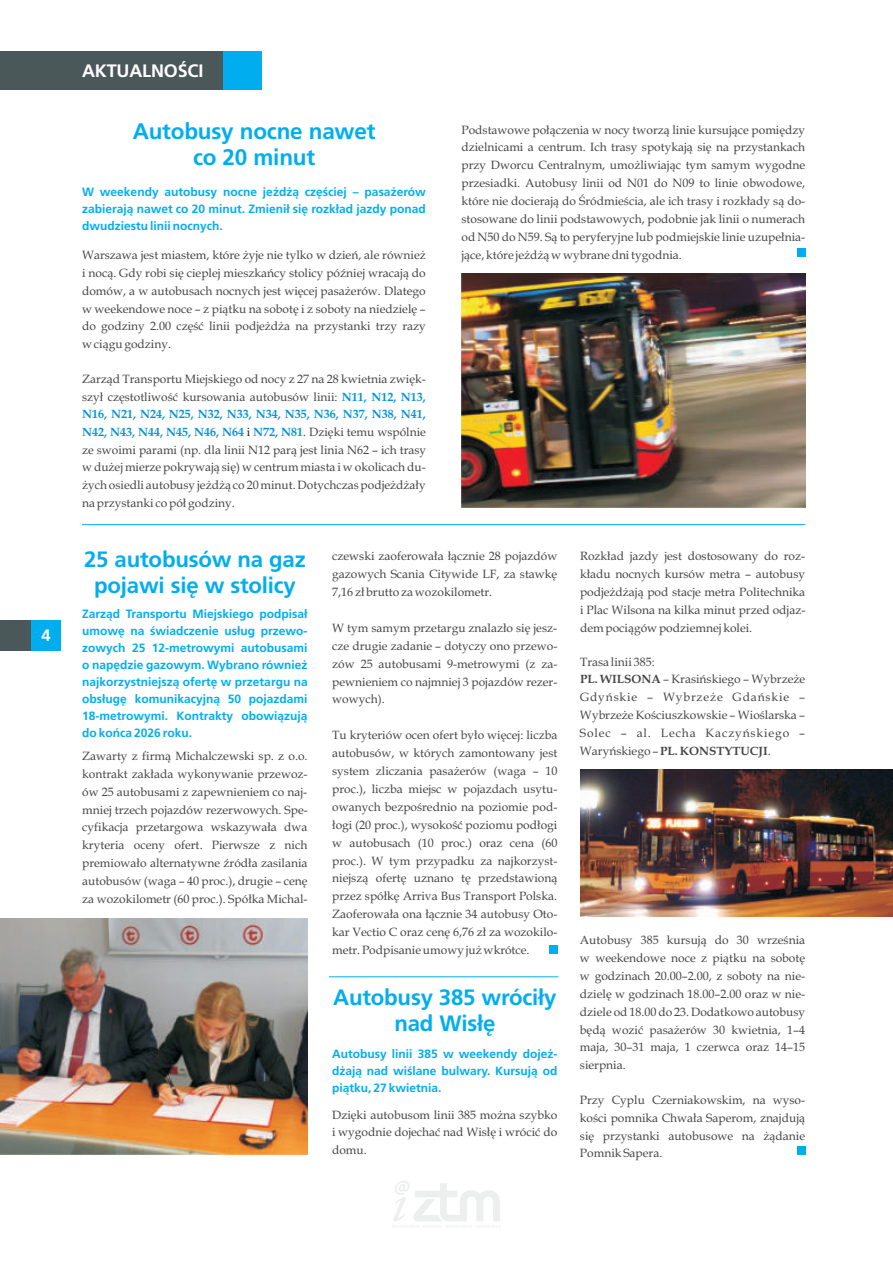
<style>
.page{position:relative;width:893px;height:1263px;background:#fff}
.page>*{position:absolute;margin:0;border:0;box-sizing:border-box;transform-origin:0 0}
.t1{font:700 22.5px/26px "Frutiger LT Com";letter-spacing:-.01em;color:#00aeef;text-align:center}
.t2{font:700 22.2px/25.7px "Frutiger LT Com";letter-spacing:-.01em;color:#00aeef;text-align:center}
.t3{font:700 18px "Frutiger LT Com";letter-spacing:-.01em;color:#fff}
.t4{font:700 16.5px "Frutiger LT Com";color:#fff}
.t5{font:12px/17.9px "Book Antiqua";color:#454444;text-align:justify}
.t6{font:700 12px/17.1px "Frutiger LT Com";color:#00aeef;text-align:justify}
.t7{font:700 12px "Book Antiqua";color:#0095d9}
.s1{font-weight:700;color:#0095d9}
.s2{color:#231f20}
.s3{font-weight:700}
</style>
<div class="page">
<div style="left:797px;top:249px;width:8px;height:8px;background:#00aeef"></div>
<svg style="left:393px;top:1181px;width:107px;height:40px"></svg>
<hr style="left:82px;top:524px;width:723px;height:1px;background:#00aeef">
<img style="left:461px;top:274px;width:344px;height:233px">
<hr style="left:329px;top:976px;width:229px;height:1px;background:#00aeef">
<img style="left:580px;top:769px;width:313px;height:147px">
<div style="left:549px;top:946px;width:8px;height:8px;background:#00aeef"></div>
<div style="left:797px;top:1146px;width:8px;height:8px;background:#00aeef"></div>
<img style="left:0;top:918px;width:308px;height:236px">
<div style="left:0;top:51px;width:223px;height:39px;background:#4b585a"></div>
<div style="left:223px;top:51px;width:39px;height:39px;background:#00aeef"></div>
<div style="left:30px;top:620px;width:31px;height:31px;background:#00aeef"></div>
<div style="left:0;top:620px;width:30px;height:31px;background:#4b585a"></div>
<h3 class="t4" style="left:41px;top:629px;width:11px">4</h3>
<h3 class="t3" style="left:82px;top:63px;width:123px">AKTUALNOŚCI</h3>
<h1 class="t1" style="left:133px;top:120px;width:244px">Autobusy nocne nawet co 20 minut</h1>
<p class="t6" style="left:82px;top:185px;width:345px">W weekendy autobusy nocne jeżdżą częściej – pasażerów zabierają nawet co 20 minut. Zmienił się rozkład jazdy ponad dwudziestu linii nocnych.</p>
<p class="t5" style="left:82px;top:247px;width:345px">Warszawa jest miastem, które żyje nie tylko w dzień, ale również i nocą. Gdy robi się cieplej mieszkańcy stolicy później wracają do domów, a w autobusach nocnych jest więcej pasażerów. Dlatego w weekendowe noce – z piątku na sobotę i z soboty na niedzielę – do godziny 2.00 część linii podjeżdża na przystanki trzy razy w ciągu godziny.</p>
<p class="t5" style="left:82px;top:371px;width:345px">Zarząd Transportu Miejskiego od nocy z 27 na 28 kwietnia zwięk&shy;szył częstotliwość kursowania autobusów linii: <span class="s1">N11, N12, N13,</span></p>
<p class="t5" style="left:82px;top:424px;width:346px"><span class="s1">N42, N43, N44, N45, N46, N64</span> <span class="s2">i</span> <span class="s1">N72, N81</span>. Dzięki temu wspólnie ze swoimi parami (np. dla linii N12 parą jest linia N62 – ich trasy w dużej mierze pokrywają się) w centrum miasta i w okolicach du&shy;żych osiedli autobusy jeżdżą co 20 minut. Dotychczas podjeżdżały na przystanki co pół godziny.</p>
<p class="t7" style="left:82px;top:409px;width:345px">N16, N21, N24, N25, N32, N33, N34, N35, N36, N37, N38, N41,</p>
<p class="t5" style="left:461px;top:122px;width:345px">Podstawowe połączenia w nocy tworzą linie kursujące pomiędzy dzielnicami a centrum. Ich trasy spotykają się na przystankach przy Dworcu Centralnym, umożliwiając tym samym wygodne przesiadki. Autobusy linii od N01 do N09 to linie obwodowe, które nie docierają do Śródmieścia, ale ich trasy i rozkłady są do&shy;stosowane do linii podstawowych, podobnie jak linii o numerach od N50 do N59. Są to peryferyjne lub podmiejskie linie uzupełnia&shy;jące, które jeżdżą w wybrane dni tygodnia.</p>
<h2 class="t2" style="left:84px;top:549px;width:223px">25 autobusów na gaz pojawi się w stolicy</h2>
<p class="t6" style="left:82px;top:607px;width:227px">Zarząd Transportu Miejskiego podpisał umowę na świadczenie usług przewo&shy;zowych 25 12-metrowymi autobusami o napędzie gazowym. Wybrano również najkorzystniejszą ofertę w przetargu na obsługę komunikacyjną 50 pojazdami 18-metrowymi. Kontrakty obowiązują do końca 2026 roku.</p>
<p class="t5" style="left:82px;top:748px;width:227px">Zawarty z firmą Michalczewski sp. z o.o. kontrakt zakłada wykonywanie przewoz&shy;ów 25 autobusami z zapewnieniem co naj&shy;mniej trzech pojazdów rezerwowych. Spe&shy;cyfikacja przetargowa wskazywała dwa kryteria oceny ofert. Pierwsze z nich premiowało alternatywne źródła zasilania autobusów (waga – 40 proc.), drugie – cenę za wozokilometr (60 proc.). Spółka Michal-</p>
<p class="t5" style="left:332px;top:549px;width:227px">czewski zaoferowała łącznie 28 pojazdów gazowych Scania Citywide LF, za stawkę 7,16 zł brutto za wozokilometr.</p>
<p class="t5" style="left:332px;top:620px;width:227px">W tym samym przetargu znalazło się jesz&shy;cze drugie zadanie – dotyczy ono przewo&shy;zów 25 autobusami 9-metrowymi (z za&shy;pewnieniem co najmniej 3 pojazdów rezer&shy;wowych).</p>
<p class="t5" style="left:332px;top:728px;width:227px">Tu kryteriów ocen ofert było więcej: liczba autobusów, w których zamontowany jest system zliczania pasażerów (waga – 10 proc.), liczba miejsc w pojazdach usytu&shy;owanych bezpośrednio na poziomie pod&shy;łogi (20 proc.), wysokość poziomu podłogi w autobusach (10 proc.) oraz cena (60 proc.). W tym przypadku za najkorzyst&shy;niejszą ofertę uznano tę przedstawioną przez spółkę Arriva Bus Transport Polska.<br>Zaoferowała ona łącznie 34 autobusy Oto&shy;kar Vectio C oraz cenę 6,76 zł za wozokilo&shy;metr. Podpisanie umowy już wkrótce.</p>
<h2 class="t2" style="left:333px;top:987px;width:225px">Autobusy 385 wróciły nad Wisłę</h2>
<p class="t6" style="left:332px;top:1046px;width:227px">Autobusy linii 385 w weekendy dojeż&shy;dżają nad wiślane bulwary. Kursują od piątku, 27 kwietnia.</p>
<p class="t5" style="left:332px;top:1107px;width:227px">Dzięki autobusom linii 385 można szybko i wygodnie dojechać nad Wisłę i wrócić do domu.</p>
<p class="t5" style="left:580px;top:549px;width:227px">Rozkład jazdy jest dostosowany do roz&shy;kładu nocnych kursów metra – autobusy podjeżdżają pod stacje metra Politechnika i Plac Wilsona na kilka minut przed odjaz&shy;dem pociągów podziemnej kolei.</p>
<p class="t5" style="left:580px;top:655px;width:227px;text-align:left">Trasa linii 385:<br><span class="s3">PL. WILSONA</span> – Krasińskiego – Wybrzeże<br>Gdyńskie – Wybrzeże Gdańskie –<br>Wybrzeże Kościuszkowskie – Wioślarska –<br>Solec – al. Lecha Kaczyńskiego –<br>Waryńskiego – <span class="s3">PL. KONSTYTUCJI</span>.</p>
<p class="t5" style="left:580px;top:932px;width:227px">Autobusy 385 kursują do 30 września w weekendowe noce z piątku na sobotę w godzinach 20.00–2.00, z soboty na nie&shy;dzielę w godzinach 18.00–2.00 oraz w nie&shy;dziele od 18.00 do 23. Dodatkowo autobusy będą wozić pasażerów 30 kwietnia, 1–4 maja, 30–31 maja, 1 czerwca oraz 14–15 sierpnia.</p>
<p class="t5" style="left:580px;top:1092px;width:227px">Przy Cyplu Czerniakowskim, na wyso&shy;kości pomnika Chwała Saperom, znajdują się przystanki autobusowe na żądanie Pomnik Sapera.</p>
</div>
